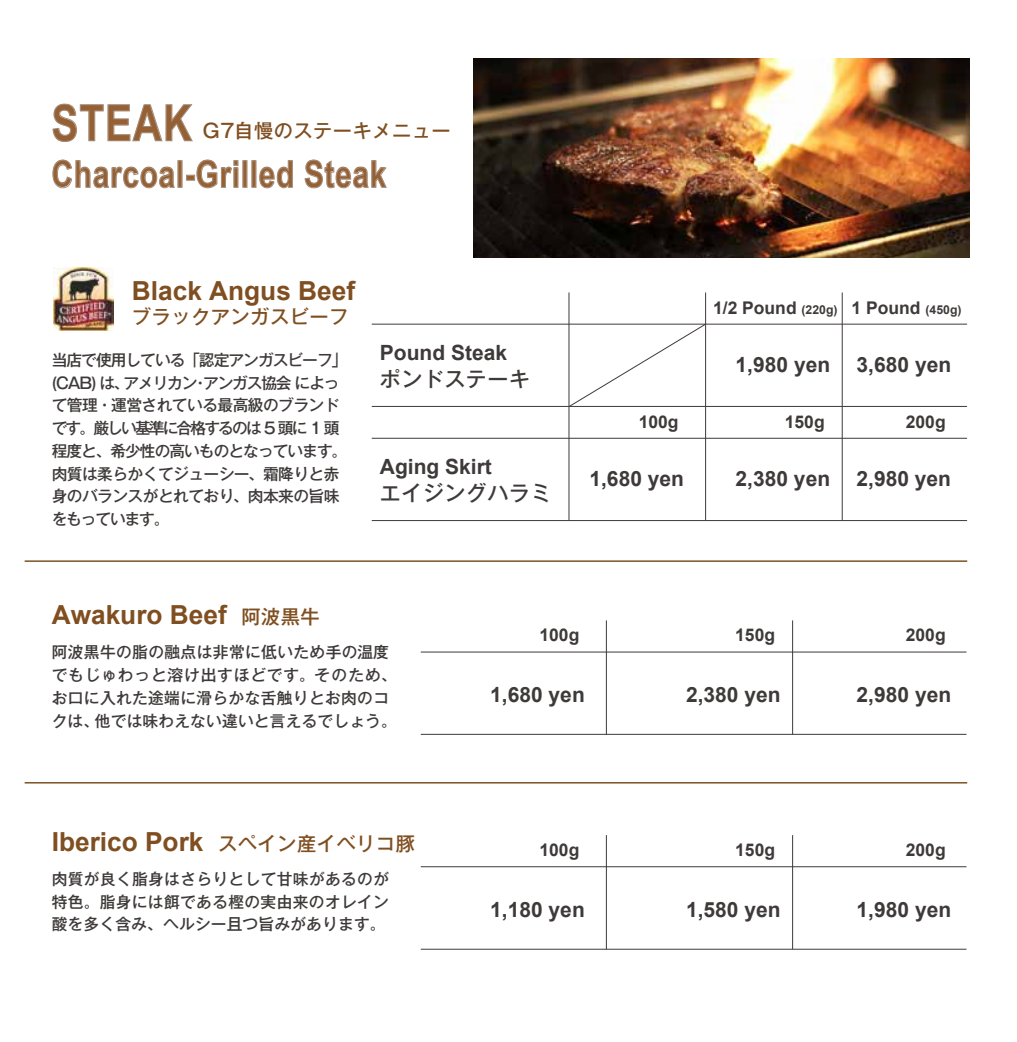
<style>
.page{position:relative;width:1017px;height:1042px;background:#fff}
.page>*{position:absolute;margin:0;border:0;box-sizing:border-box;transform-origin:0 0}
.t1{font:700 50.4px "Arial";letter-spacing:.025em;color:#956134;scale:.8 1}
.t2{font:700 37.1px "Arial";letter-spacing:.025em;color:#956134;scale:.8 1}
.t3{font:700 26.25px "Arial";color:#804f21}
.t4{font:700 21px "Arial";color:#3e3a39}
.t5{font:500 21px "Gothic MB101 Pro";letter-spacing:.025em;color:#3e3a39}
.t6{font:500 19.25px "Gothic MB101 Pro";letter-spacing:.025em;color:#804f21}
.t7{font:700 17.5px "Arial";color:#3e3a39}
.t8{font:500 15.75px/22.8px "Gothic MB101 Pro";letter-spacing:-.065em;color:#3e3a39}
.t9{font:500 15.75px/22.8px "Gothic MB101 Pro";letter-spacing:.02em;color:#3e3a39}
.t10{font:500 15.75px/22.8px "Gothic MB101 Pro";color:#3e3a39;text-align:justify}
.s1{font-family:"Gothic MB101 Pro";font-weight:500;font-size:19.25px}
.s2{font-size:12.25px}
</style>
<div class="page">
<img style="left:473px;top:59px;width:496px;height:198px">
<img style="left:53px;top:267px;width:61px;height:63px">
<hr style="left:421px;top:652px;width:545px;height:1px;background:#3e3a39">
<hr style="left:606px;top:620px;width:1px;height:114px;background:#3e3a39">
<hr style="left:792px;top:620px;width:1px;height:114px;background:#3e3a39">
<hr style="left:421px;top:734px;width:545px;height:1px;background:#3e3a39">
<hr style="left:421px;top:949px;width:545px;height:1px;background:#3e3a39">
<hr style="left:569px;top:407px;width:1px;height:113px;background:#3e3a39">
<hr style="left:705px;top:407px;width:1px;height:113px;background:#3e3a39">
<hr style="left:842px;top:407px;width:1px;height:113px;background:#3e3a39">
<hr style="left:372px;top:520px;width:595px;height:1px;background:#3e3a39">
<hr style="left:372px;top:438px;width:595px;height:1px;background:#3e3a39">
<svg style="left:53px;top:104px;width:140px;height:38px"></svg>
<svg style="left:53px;top:160px;width:122px;height:28px"></svg>
<div style="left:178px;top:160px;width:4px;height:28px;border:1px solid #a48b78"></div>
<div style="left:186px;top:175px;width:9px;height:5px;border:1px solid #a48b78"></div>
<svg style="left:197px;top:160px;width:41px;height:28px"></svg>
<svg style="left:259px;top:160px;width:34px;height:28px"></svg>
<svg style="left:305px;top:160px;width:82px;height:28px"></svg>
<hr style="left:569px;top:292px;width:1px;height:114px;background:#3e3a39">
<hr style="left:705px;top:292px;width:1px;height:114px;background:#3e3a39">
<hr style="left:842px;top:292px;width:1px;height:114px;background:#3e3a39">
<hr style="left:372px;top:406px;width:595px;height:1px;background:#3e3a39">
<hr style="left:372px;top:324px;width:595px;height:1px;background:#3e3a39">
<hr style="left:421px;top:866px;width:545px;height:1px;background:#3e3a39">
<hr style="left:606px;top:835px;width:1px;height:114px;background:#3e3a39">
<hr style="left:792px;top:835px;width:1px;height:114px;background:#3e3a39">
<hr style="left:25px;top:560px;width:942px;height:2px;background:#6a3906">
<hr style="left:25px;top:782px;width:942px;height:1px;background:#6a3906">
<svg style="left:568px;top:323px;width:138px;height:84px"></svg>
<h1 class="t1" style="left:52px;top:89px;width:177px">STEAK</h1>
<p class="t6" style="left:203px;top:115px;width:249px">G7自慢のステーキメニュー</p>
<h2 class="t2" style="left:52px;top:150px;width:420px">Charcoal-Grilled Steak</h2>
<h3 class="t3" style="left:132px;top:273px;width:225px">Black Angus Beef</h3>
<p class="t6" style="left:132px;top:301px;width:218px">ブラックアンガスビーフ</p>
<p class="t8" style="left:52px;top:346px;width:297px">当店で使用している「認定アンガスビーフ」(CAB) は、アメリカン・アンガス協会 によって管理・運営されている最高級のブランドです。厳しい基準に合格するのは 5 頭に 1 頭程度と、希少性の高いものとなっています。肉質は柔らかくてジューシー、霜降りと赤身のバランスがとれており、肉本来の旨味をもっています。</p>
<h3 class="t4" style="left:380px;top:338px;width:129px">Pound Steak</h3>
<h3 class="t5" style="left:380px;top:362px;width:152px">ポンドステーキ</h3>
<h3 class="t4" style="left:380px;top:452px;width:114px">Aging Skirt</h3>
<h3 class="t5" style="left:380px;top:476px;width:173px">エイジングハラミ</h3>
<h3 class="t3" style="left:52px;top:597px;width:270px">Awakuro Beef <span class="s1">阿波黒牛</span></h3>
<p class="t7" style="left:713px;top:296px;width:250px">1/2 Pound <span class="s2">(220g)</span> 1 Pound <span class="s2">(450g)</span></p>
<h3 class="t4" style="left:736px;top:350px;width:96px">1,980 yen</h3>
<h3 class="t4" style="left:857px;top:350px;width:96px">3,680 yen</h3>
<p class="t7" style="left:639px;top:410px;width:41px">100g</p>
<p class="t7" style="left:785px;top:410px;width:41px">150g</p>
<p class="t7" style="left:906px;top:410px;width:41px">200g</p>
<h3 class="t4" style="left:589px;top:464px;width:96px">1,680 yen</h3>
<h3 class="t4" style="left:736px;top:464px;width:96px">2,380 yen</h3>
<h3 class="t4" style="left:857px;top:464px;width:96px">2,980 yen</h3>
<p class="t9" style="left:52px;top:639px;width:347px">阿波黒牛の脂の融点は非常に低いため手の温度でもじゅわっと溶け出すほどです。そのため、お口に入れた途端に滑らかな舌触りとお肉のコクは、他では味わえない違いと言えるでしょう。</p>
<h3 class="t3" style="left:52px;top:824px;width:365px">Iberico Pork <span class="s1">スペイン産イベリコ豚</span></h3>
<p class="t10" style="left:52px;top:865px;width:339px">肉質が良く脂身はさらりとして甘味があるのが特色。脂身には餌である樫の実由来のオレイン酸を多く含み、ヘルシー且つ旨みがあります。</p>
<p class="t7" style="left:539px;top:623px;width:41px">100g</p>
<p class="t7" style="left:735px;top:623px;width:41px">150g</p>
<p class="t7" style="left:906px;top:623px;width:41px">200g</p>
<h3 class="t4" style="left:490px;top:681px;width:96px">1,680 yen</h3>
<h3 class="t4" style="left:686px;top:681px;width:96px">2,380 yen</h3>
<h3 class="t4" style="left:857px;top:681px;width:96px">2,980 yen</h3>
<p class="t7" style="left:539px;top:838px;width:41px">100g</p>
<p class="t7" style="left:735px;top:838px;width:41px">150g</p>
<p class="t7" style="left:906px;top:838px;width:41px">200g</p>
<h3 class="t4" style="left:490px;top:895px;width:96px">1,180 yen</h3>
<h3 class="t4" style="left:686px;top:895px;width:96px">1,580 yen</h3>
<h3 class="t4" style="left:857px;top:895px;width:96px">1,980 yen</h3>
</div>
